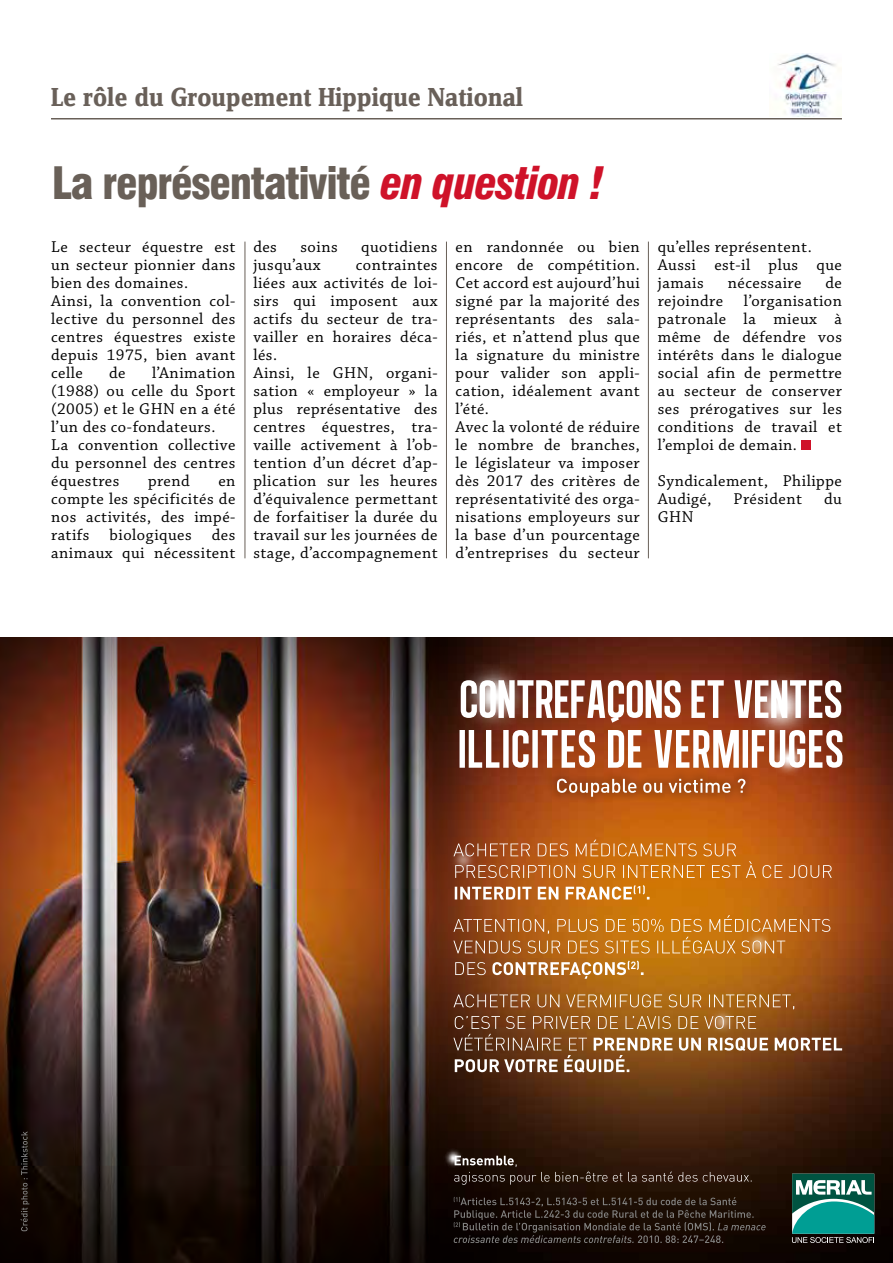
<style>
.page{position:relative;width:893px;height:1263px;background:#fff}
.page>*{position:absolute;margin:0;border:0;box-sizing:border-box;transform-origin:0 0}
.t1{font:900 condensed 43.5px "Swiss 721 BT";letter-spacing:-.03em;color:#696058}
.t2{font:27px "Zine Serif Dis Bold Roman Tf";color:#696059}
.t3{font:16.5px/18px "Chaparral Pro";letter-spacing:.03em;color:#000}
.s1{font-style:italic;color:#cf1229}
</style>
<div class="page">
<hr style="left:51px;top:118px;width:791px;height:1px;background:#696058">
<img style="left:496px;top:637px;width:397px;height:626px">
<img style="left:0;top:637px;width:496px;height:626px">
<svg style="left:21px;top:1131px;width:8px;height:100px"></svg>
<svg style="left:459px;top:730px;width:383px;height:38px"></svg>
<svg style="left:527px;top:680px;width:314px;height:43px"></svg>
<div style="left:547px;top:769px;width:208px;height:38px;background:#000;opacity:.17"></div>
<svg style="left:557px;top:779px;width:188px;height:18px"></svg>
<img style="left:459px;top:662px;width:68px;height:67px">
<img style="left:746px;top:672px;width:69px;height:68px">
<img style="left:770px;top:741px;width:35px;height:34px">
<img style="left:708px;top:1010px;width:27px;height:6px">
<img style="left:449px;top:846px;width:4px;height:26px">
<img style="left:744px;top:953px;width:27px;height:4px">
<svg style="left:453px;top:1016px;width:389px;height:57px"></svg>
<svg style="left:453px;top:994px;width:341px;height:16px"></svg>
<svg style="left:455px;top:960px;width:189px;height:19px"></svg>
<svg style="left:453px;top:915px;width:377px;height:38px"></svg>
<svg style="left:455px;top:885px;width:194px;height:15px"></svg>
<svg style="left:453px;top:840px;width:379px;height:38px"></svg>
<svg style="left:50px;top:1156px;width:824px;height:87px"></svg>
<img style="left:444px;top:1148px;width:19px;height:19px">
<div style="left:802px;top:441px;width:9px;height:9px;background:#cf1229"></div>
<hr style="left:245px;top:242px;width:1px;height:316px;background:#696058">
<hr style="left:446px;top:242px;width:1px;height:316px;background:#696058">
<hr style="left:648px;top:242px;width:1px;height:316px;background:#696058">
<img style="left:778px;top:53px;width:58px;height:64px">
<h2 class="t2" style="left:51px;top:84px;width:474px">Le rôle du Groupement Hippique National</h2>
<h1 class="t1" style="left:52px;top:157px;width:554px">La représentativité <span class="s1">en question !</span></h1>
<p class="t3" style="left:51px;top:238px;width:186px">Le secteur équestre est un secteur pionnier dans bien des domaines.<br>Ainsi, la convention col&shy;lective du personnel des centres équestres existe depuis 1975, bien avant celle</p>
<p class="t3" style="left:253px;top:238px;width:25px">des</p>
<p class="t3" style="left:300px;top:238px;width:39px">soins</p>
<p class="t3" style="left:361px;top:238px;width:78px">quotidiens</p>
<p class="t3" style="left:253px;top:256px;width:69px">jusqu’aux</p>
<p class="t3" style="left:456px;top:239px;width:186px">en randonnée ou bien encore de compétition.<br>Cet accord est aujourd’hui signé par la majorité des représentants des sala&shy;riés, et n’attend plus que la signature du ministre pour valider son appli&shy;cation, idéalement avant l’été.<br>Avec la volonté de réduire le nombre de branches, le législateur va imposer dès 2017 des critères de représentativité des orga&shy;nisations employeurs sur la base d’un pourcentage d’entreprises du secteur</p>
<p class="t3" style="left:658px;top:239px;width:186px">qu’elles représentent.<br>Aussi est-il plus que jamais</p>
<p class="t3" style="left:253px;top:256px;width:186px;text-indent:102px">contraintes liées aux activités de loi&shy;sirs qui imposent aux actifs du secteur de tra&shy;vailler en horaires déca&shy;lés.<br>Ainsi, le GHN, organi&shy;sation « employeur » la plus représentative des centres équestres, tra&shy;vaille activement à l’ob&shy;tention d’un décret d’ap&shy;plication sur les heures d’équivalence permettant de forfaitiser la durée du travail sur les journées de stage, d’accompagnement</p>
<p class="t3" style="left:728px;top:275px;width:75px">nécessaire</p>
<p class="t3" style="left:825px;top:275px;width:18px">de</p>
<p class="t3" style="left:658px;top:293px;width:186px;text-align:justify;text-indent:86px">l’organisation patronale la mieux à même de défendre vos intérêts dans le dialogue social afin de permettre au secteur de conserver ses prérogatives sur les conditions de travail et l’emploi de demain.</p>
<p class="t3" style="left:658px;top:472px;width:186px">Syndicalement, Philippe<br>Audigé,</p>
<p class="t3" style="left:658px;top:293px;width:67px">rejoindre</p>
<p class="t3" style="left:51px;top:364px;width:186px;text-indent:101px">l’Animation (1988) ou celle du Sport (2005) et le GHN en a été l’un des co-fondateurs.<br>La convention collective du personnel des centres équestres</p>
<p class="t3" style="left:109px;top:364px;width:18px">de</p>
<p class="t3" style="left:148px;top:472px;width:43px">prend</p>
<p class="t3" style="left:51px;top:472px;width:186px;text-align:justify;text-indent:167px">en compte les spécificités de nos activités, des impé&shy;ratifs biologiques des animaux qui nécessitent</p>
<p class="t3" style="left:734px;top:490px;width:70px">Président</p>
<p class="t3" style="left:824px;top:490px;width:19px">du</p>
<p class="t3" style="left:658px;top:508px;width:37px">GHN</p>
</div>
